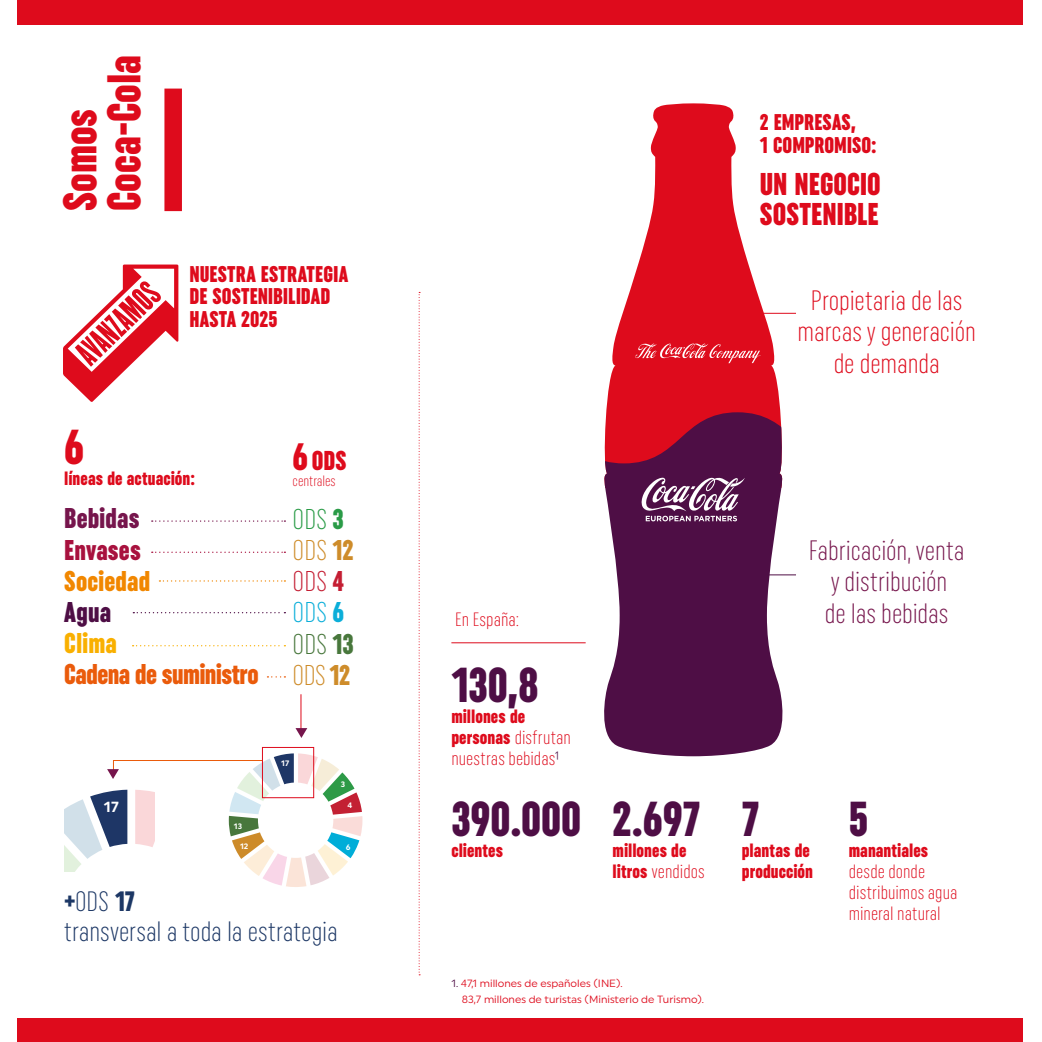
<style>
.page{position:relative;width:1042px;height:1042px;background:#de0b1c}
.page>*{position:absolute;margin:0;border:0;box-sizing:border-box;transform-origin:0 0}
.t1{font:900 extra-condensed 49px "Uniform";letter-spacing:-.005em;color:#4e0e45}
.t2{font:900 extra-condensed 49px "Uniform";color:#de0b1c}
.t3{font:900 extra-condensed 47.25px/43.8px "Uniform";color:#de0b1c}
.t4{font:900 extra-condensed 31.5px/29.8px "Uniform";color:#de0b1c}
.t5{font:300 extra-condensed 28.53px/31.2px "Uniform";color:#ce8c2a}
.t6{font:900 extra-condensed 28.53px "Uniform";letter-spacing:-.02em;color:#ea5b0b}
.t7{font:900 extra-condensed 28.53px "Uniform";letter-spacing:.005em;color:#f18700}
.t8{font:900 extra-condensed 28.53px "Uniform";color:#76154c}
.t9{font:900 extra-condensed 28.53px "Uniform";letter-spacing:.005em;color:#a8113e}
.t10{font:900 extra-condensed 28.53px "Uniform";color:#f9b000}
.t11{font:900 extra-condensed 28.53px "Uniform";color:#4e0e45}
.t12{font:300 extra-condensed 28px/31.5px "Uniform";letter-spacing:-.005em;color:#de0b1c;text-align:center}
.t13{font:300 extra-condensed 28px/31.5px "Uniform";letter-spacing:-.005em;color:#76154c;text-align:center}
.t14{font:300 extra-condensed 28px/29.8px "Uniform";color:#1c3765}
.t15{font:900 extra-condensed 27.3px "Uniform";color:#de0b1c}
.t16{font:900 extra-condensed 22.75px/22.8px "Uniform";color:#de0b1c}
.t17{font:300 extra-condensed 19.25px/21px "Uniform";letter-spacing:.005em;color:#de0b1c}
.t18{font:900 extra-condensed 19.25px/21px "Uniform";color:#de0b1c}
.t19{font:300 extra-condensed 15.05px "Uniform";letter-spacing:-.005em;color:#de0b1c}
.t20{font:700 14.7px "Uniform";color:#fff}
.t21{font:10.5px/15.8px "Uniform";color:#de0b1c}
.t22{font:700 7.88px "Uniform";color:#fff}
.s1{font-size:38.15px}
.s2{color:#2a9b47}
.s3{font-weight:900;color:#2a9b47}
.s4{font-weight:900}
.s5{color:#c41e33}
.s6{font-weight:900;color:#c41e33}
.s7{color:#0baed9}
.s8{font-weight:900;color:#0baed9}
.s9{color:#48773c}
.s10{font-weight:900;color:#48773c}
.s11{color:#4e0e45}
.s12{font-weight:300}
</style>
<div class="page">
<div style="left:0;top:25px;width:1042px;height:992px;background:#fff"></div>
<div style="left:164px;top:89px;width:18px;height:122px;background:#de0b1c"></div>
<svg style="left:63px;top:264px;width:115px;height:138px"></svg>
<hr style="left:451px;top:642px;width:135px;height:1px;background:#de0b1c">
<svg style="left:606px;top:103px;width:182px;height:309px;fill:#de0b1c"></svg>
<svg style="left:604px;top:412px;width:184px;height:344px;background:#6d2b58"></svg>
<svg style="left:641px;top:477px;width:104px;height:44px"></svg>
<svg style="left:635px;top:343px;width:126px;height:20px;background:#e43a48"></svg>
<hr style="left:744px;top:313px;width:52px;height:1px;background:#de0b1c">
<hr style="left:744px;top:574px;width:52px;height:1px;background:#4e0e45">
<svg style="left:419px;top:292px;width:1px;height:683px"></svg>
<svg style="left:152px;top:520px;width:133px;height:2px"></svg>
<svg style="left:152px;top:551px;width:133px;height:2px"></svg>
<svg style="left:133px;top:612px;width:152px;height:1px"></svg>
<svg style="left:133px;top:645px;width:152px;height:1px"></svg>
<svg style="left:159px;top:580px;width:126px;height:1px"></svg>
<hr style="left:300px;top:694px;width:1px;height:41px;background:#de0b1c">
<svg style="left:295px;top:728px;width:12px;height:10px"></svg>
<svg style="left:64px;top:749px;width:299px;height:138px"></svg>
<div style="left:262px;top:747px;width:52px;height:51px;border:1px solid #de0b1c"></div>
<div style="left:1024px;top:0;width:18px;height:1042px;background:#fff"></div>
<div style="left:0;top:0;width:17px;height:1042px;background:#fff"></div>
<h2 class="t3" style="left:58px;top:211px;width:158px;rotate:-90deg">Somos<br>Coca-Cola</h2>
<p class="t16" style="left:189px;top:262px;width:160px">NUESTRA ESTRATEGIA<br>DE SOSTENIBILIDAD<br>HASTA 2025</p>
<h1 class="t2" style="left:64px;top:419px;width:22px">6</h1>
<p class="t18" style="left:64px;top:468px;width:132px">líneas de actuación:</p>
<h3 class="t8" style="left:64px;top:502px;width:77px">Bebidas</h3>
<h3 class="t9" style="left:64px;top:533px;width:78px">Envases</h3>
<h3 class="t7" style="left:64px;top:564px;width:88px">Sociedad</h3>
<h3 class="t11" style="left:64px;top:595px;width:48px">Agua</h3>
<h3 class="t10" style="left:64px;top:627px;width:54px">Clima</h3>
<h3 class="t6" style="left:64px;top:658px;width:196px">Cadena de suministro</h3>
<h3 class="t15" style="left:293px;top:444px;width:55px"><span class="s1">6</span> ODS</h3>
<p class="t19" style="left:293px;top:471px;width:45px">centrales</p>
<h3 class="t5" style="left:293px;top:503px;width:63px"><span class="s2">ODS</span> <span class="s3">3<br></span>ODS <span class="s4">12<br></span><span class="s5">ODS</span> <span class="s6">4<br></span><span class="s7">ODS</span> <span class="s8">6<br></span><span class="s9">ODS</span> <span class="s10">13<br></span>ODS <span class="s4">12</span></h3>
<p class="t20" style="left:104px;top:798px;width:17px">17</p>
<p class="t22" style="left:234px;top:821px;width:10px">13</p>
<p class="t22" style="left:240px;top:842px;width:10px">12</p>
<p class="t22" style="left:281px;top:758px;width:10px">17</p>
<p class="t22" style="left:341px;top:779px;width:6px">3</p>
<p class="t22" style="left:347px;top:801px;width:6px">4</p>
<p class="t22" style="left:346px;top:843px;width:6px">6</p>
<h3 class="t14" style="left:64px;top:886px;width:275px"><span class="s4">+</span>ODS <span class="s4">17<br></span>transversal a toda la estrategia</h3>
<p class="t16" style="left:760px;top:111px;width:118px">2 EMPRESAS,<br>1 COMPROMISO:</p>
<h3 class="t4" style="left:760px;top:169px;width:122px">UN NEGOCIO<br>SOSTENIBLE</h3>
<h3 class="t12" style="left:797px;top:284px;width:180px">Propietaria de las marcas y generación de demanda</h3>
<p class="t17" style="left:455px;top:609px;width:65px">En España:</p>
<h1 class="t1" style="left:451px;top:657px;width:89px">130,8</h1>
<p class="t17" style="left:451px;top:706px;width:121px"><span class="s4">millones de personas</span> disfrutan nuestras bebidas<span class="s11">¹</span></p>
<h1 class="t1" style="left:451px;top:790px;width:131px">390.000</h1>
<p class="t18" style="left:451px;top:839px;width:53px">clientes</p>
<h1 class="t1" style="left:612px;top:790px;width:89px">2.697</h1>
<p class="t18" style="left:612px;top:839px;width:94px">millones de litros <span class="s12">vendidos</span></p>
<p class="t21" style="left:462px;top:975px;width:244px;text-indent:-10px"><span class="s11">1.</span> 47,1 millones de españoles (INE).<br>83,7 millones de turistas (Ministerio de Turismo).</p>
<h3 class="t13" style="left:809px;top:534px;width:157px">Fabricación, venta y distribución<br>de las bebidas</h3>
<h1 class="t1" style="left:742px;top:790px;width:19px">7</h1>
<p class="t18" style="left:742px;top:839px;width:73px">plantas de producción</p>
<h1 class="t1" style="left:849px;top:790px;width:21px">5</h1>
<p class="t18" style="left:849px;top:839px;width:81px">manantiales</p>
<p class="t17" style="left:849px;top:860px;width:110px">desde donde distribuimos agua mineral natural</p>
</div>
